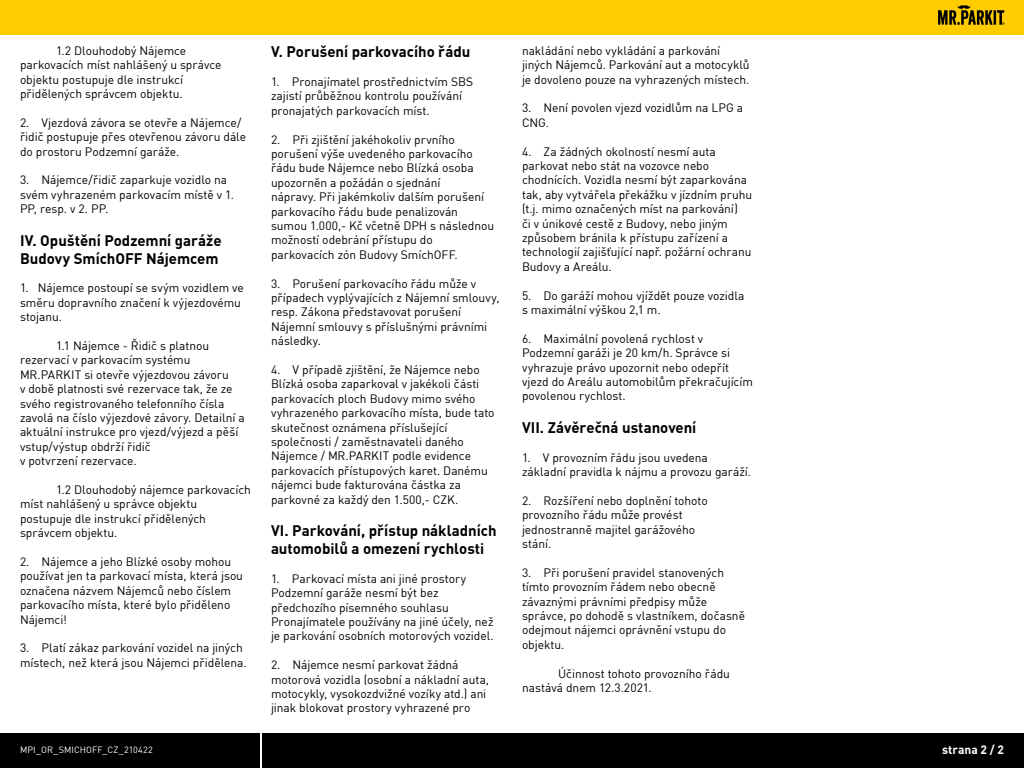
<style>
.page{position:relative;width:1024px;height:768px;background:#fff}
.page>*{position:absolute;margin:0;border:0;box-sizing:border-box;transform-origin:0 0}
.kapitola_-_nadpis{font:700 15px/18px "DINCE";color:#000}
.t1{font:12px/14.4px "DINCE";letter-spacing:-.005em;color:#000}
.t2{font:700 12px "DINCE";color:#fff}
.t3{font:9px "DINCE";letter-spacing:.01em;color:#fff}
</style>
<div class="page">
<div style="left:0;top:0;width:1024px;height:35px;background:#fc0"></div>
<img style="left:938px;top:5px;width:67px;height:20px">
<div style="left:262px;top:733px;width:762px;height:35px;background:#000"></div>
<div style="left:0;top:733px;width:260px;height:35px;background:#000"></div>
<p class="t1" style="left:20px;top:43px;width:203px;text-indent:36px">1.2 Dlouhodobý Nájemce parkovacích míst nahlášený u správce objektu postupuje dle instrukcí</p>
<p class="t1" style="left:20px;top:86px;width:164px">přidělených správcem objektu.</p>
<p class="t1" style="left:20px;top:115px;width:228px">2. Vjezdová závora se otevře a Nájemce/ řidič postupuje přes otevřenou závoru dále do prostoru Podzemní garáže.</p>
<p class="t1" style="left:20px;top:173px;width:216px">3. Nájemce/řidič zaparkuje vozidlo na svém vyhrazeném parkovacím místě v 1.<br>PP, resp. v 2. PP.</p>
<p class="kapitola_-_nadpis" style="left:20px;top:230px;width:203px">IV. Opuštění Podzemní garáže<br>Budovy SmíchOFF Nájemcem</p>
<p class="t1" style="left:20px;top:281px;width:225px">1. Nájemce postoupí se svým vozidlem ve směru dopravního značení k výjezdovému stojanu.</p>
<p class="t1" style="left:20px;top:338px;width:210px;text-indent:36px">1.1 Nájemce - Řidič s platnou rezervací v parkovacím systému<br>MR.PARKIT si otevře výjezdovou závoru</p>
<p class="t1" style="left:20px;top:381px;width:226px">v době platnosti své rezervace tak, že ze svého registrovaného telefonního čísla zavolá na číslo výjezdové závory. Detailní a aktuální instrukce pro vjezd/výjezd a pěší vstup/výstup obdrží řidič</p>
<p class="t1" style="left:20px;top:453px;width:118px">v potvrzení rezervace.</p>
<p class="t1" style="left:20px;top:482px;width:232px;text-indent:36px">1.2 Dlouhodobý nájemce parkovacích míst nahlášený u správce objektu postupuje dle instrukcí přidělených správcem objektu.</p>
<p class="t1" style="left:20px;top:554px;width:225px">2. Nájemce a jeho Blízké osoby mohou používat jen ta parkovací místa, která jsou označena názvem Nájemců nebo číslem parkovacího místa, které bylo přiděleno Nájemci!</p>
<p class="t1" style="left:20px;top:641px;width:228px">3. Platí zákaz parkování vozidel na jiných místech, než která jsou Nájemci přidělena.</p>
<p class="kapitola_-_nadpis" style="left:271px;top:42px;width:201px">V. Porušení parkovacího řádu</p>
<p class="t1" style="left:271px;top:74px;width:204px">1. Pronajímatel prostřednictvím SBS zajistí průběžnou kontrolu používání pronajatých parkovacích míst.</p>
<p class="t1" style="left:271px;top:132px;width:225px">2. Při zjištění jakéhokoliv prvního porušení výše uvedeného parkovacího řádu bude Nájemce nebo Blízká osoba upozorněn a požádán o sjednání<br>nápravy. Při jakémkoliv dalším porušení parkovacího řádu bude penalizován sumou 1.000,- Kč včetně DPH s následnou možností odebrání přístupu do</p>
<p class="t1" style="left:271px;top:247px;width:188px">parkovacích zón Budovy SmíchOFF.</p>
<p class="t1" style="left:271px;top:276px;width:230px">3. Porušení parkovacího řádu může v případech vyplývajících z Nájemní smlouvy, resp. Zákona představovat porušení Nájemní smlouvy s příslušnými právními následky.</p>
<p class="t1" style="left:271px;top:362px;width:225px">4. V případě zjištění, že Nájemce nebo Blízká osoba zaparkoval v jakékoli části parkovacích ploch Budovy mimo svého vyhrazeného parkovacího místa, bude tato skutečnost oznámena příslušející</p>
<p class="t1" style="left:271px;top:434px;width:218px">společnosti / zaměstnavateli daného Nájemce / MR.PARKIT podle evidence parkovacích přístupových karet. Danému nájemci bude fakturována částka za parkovné za každý den 1.500,- CZK.</p>
<p class="kapitola_-_nadpis" style="left:271px;top:521px;width:227px">VI. Parkování, přístup nákladních automobilů a omezení rychlosti</p>
<p class="t1" style="left:271px;top:571px;width:197px">1. Parkovací místa ani jiné prostory<br>Podzemní garáže nesmí být bez předchozího písemného souhlasu</p>
<p class="t1" style="left:271px;top:614px;width:224px">Pronajímatele používány na jiné účely, než je parkování osobních motorových vozidel.</p>
<p class="t1" style="left:271px;top:657px;width:220px">2. Nájemce nesmí parkovat žádná motorová vozidla (osobní a nákladní auta, motocykly, vysokozdvižné vozíky atd.) ani jinak blokovat prostory vyhrazené pro</p>
<p class="t1" style="left:522px;top:43px;width:229px">nakládání nebo vykládání a parkování jiných Nájemců. Parkování aut a motocyklů je dovoleno pouze na vyhrazených místech.</p>
<p class="t1" style="left:522px;top:101px;width:223px">3. Není povolen vjezd vozidlům na LPG a<br>CNG.</p>
<p class="t1" style="left:522px;top:144px;width:232px">4. Za žádných okolností nesmí auta parkovat nebo stát na vozovce nebo chodnících. Vozidla nesmí být zaparkována tak, aby vytvářela překážku v jízdním pruhu (t.j. mimo označených míst na parkování)<br>či v únikové cestě z Budovy, nebo jiným způsobem bránila k přístupu zařízení a technologií zajišťující např. požární ochranu Budovy a Areálu.</p>
<p class="t1" style="left:522px;top:288px;width:224px">5. Do garáží mohou vjíždět pouze vozidla s maximální výškou 2,1 m.</p>
<p class="t1" style="left:522px;top:331px;width:232px">6. Maximální povolená rychlost v Podzemní garáži je 20 km/h. Správce si vyhrazuje právo upozornit nebo odepřít vjezd do Areálu automobilům překračujícím povolenou rychlost.</p>
<p class="kapitola_-_nadpis" style="left:522px;top:418px;width:176px">VII. Závěrečná ustanovení</p>
<p class="t1" style="left:522px;top:450px;width:231px">1. V provozním řádu jsou uvedena základní pravidla k nájmu a provozu garáží.</p>
<p class="t1" style="left:522px;top:493px;width:187px">2. Rozšíření nebo doplnění tohoto provozního řádu může provést jednostranně majitel garážového</p>
<p class="t1" style="left:522px;top:536px;width:31px">stání.</p>
<p class="t1" style="left:522px;top:565px;width:225px">3. Při porušení pravidel stanovených tímto provozním řádem nebo obecně závaznými právními předpisy může správce, po dohodě s vlastníkem, dočasně odejmout nájemci oprávnění vstupu do</p>
<p class="t1" style="left:522px;top:637px;width:44px">objektu.</p>
<p class="t1" style="left:522px;top:666px;width:209px;text-indent:36px">Účinnost tohoto provozního řádu nastává dnem 12.3.2021.</p>
<p class="t3" style="left:20px;top:744px;width:134px">MPI_OR_SMICHOFF_CZ_210422</p>
<p class="t2" style="left:942px;top:742px;width:63px">strana 2 / 2</p>
</div>
